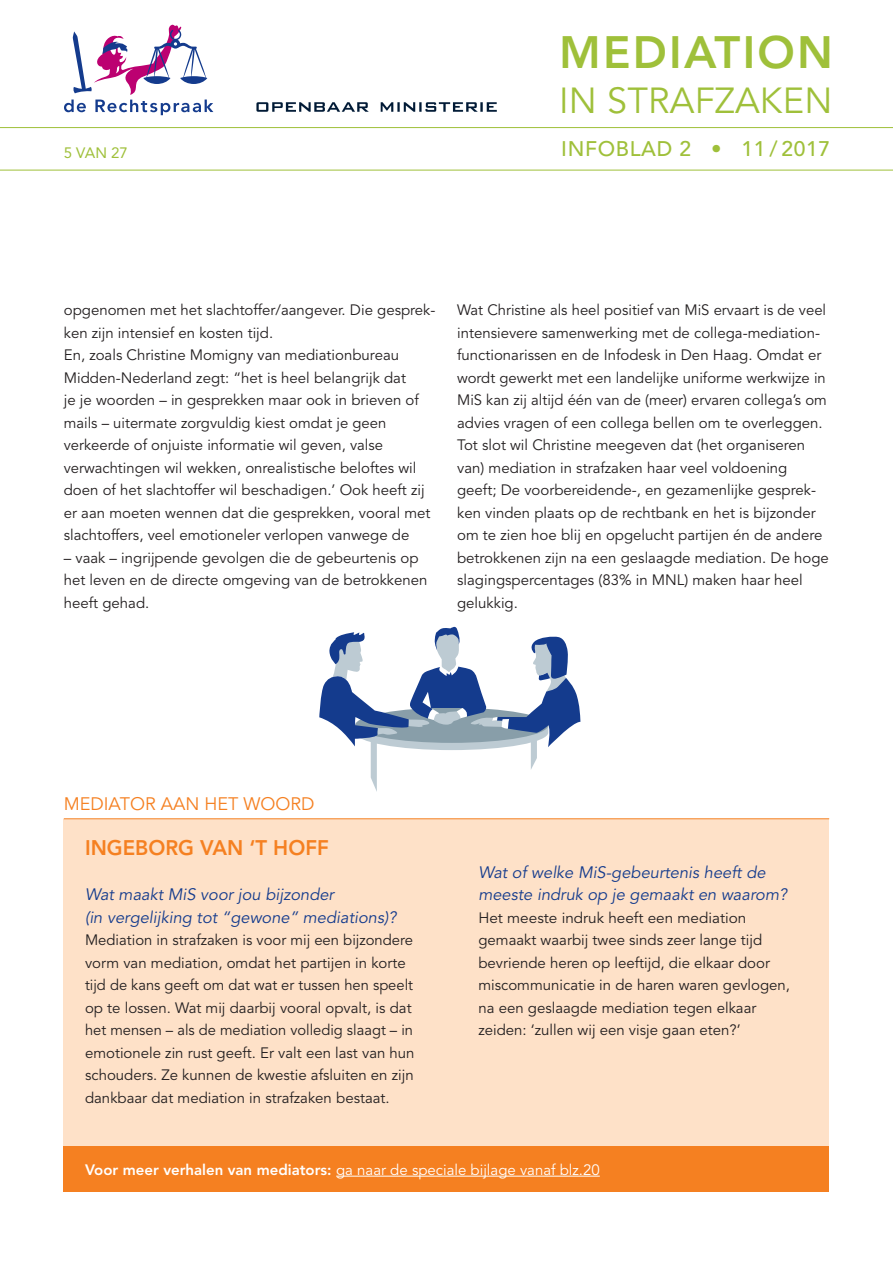
<style>
.page{position:relative;width:893px;height:1263px;background:#fff}
.page>*{position:absolute;margin:0;border:0;box-sizing:border-box;transform-origin:0 0}
.t1{font:800 45px "Avenir";letter-spacing:.05em;color:#9fc03a}
.t2{font:36px "Avenir";letter-spacing:.005em;color:#9fc03a}
._00_looptekst{font:800 21px "Avenir";color:#f58021}
.t3{font:500 21px "Avenir";letter-spacing:.03em;color:#9fc03a}
._00_looptekst-2{font:18px "Avenir";color:#f58021}
._03_Kop_3{font:italic 16.5px/22.5px "Avenir";color:#143b8d}
._00_looptekst-3{font:15px/22.5px "Avenir";color:#231f20}
._00_looptekst-4{font:15px "Avenir";color:#fff}
.t4{font:15px "Avenir";color:#9fc03a}
.s1{font-weight:800}
</style>
<div class="page">
<div style="left:64px;top:819px;width:765px;height:373px;background:#fee1c8"></div>
<hr style="left:64px;top:818px;width:765px;height:1px;background:#f58021">
<div style="left:64px;top:1147px;width:765px;height:45px;background:#f58021"></div>
<hr style="left:336px;top:1176px;width:264px;height:1px;background:#fff">
<svg style="left:319px;top:626px;width:261px;height:166px"></svg>
<svg style="left:64px;top:25px;width:149px;height:90px"></svg>
<hr style="left:0;top:127px;width:893px;height:1px;background:#9fc03a">
<hr style="left:0;top:170px;width:893px;height:1px;background:#9fc03a">
<img style="left:256px;top:102px;width:241px;height:10px">
<p class="t4" style="left:64px;top:144px;width:66px">5 VAN 27</p>
<h1 class="t1" style="left:559px;top:26px;width:275px">MEDIATION</h1>
<h2 class="t2" style="left:559px;top:80px;width:275px">IN STRAFZAKEN</h2>
<h3 class="t3" style="left:561px;top:137px;width:270px">INFOBLAD 2 • 11 / 2017</h3>
<p class="_00_looptekst-3" style="left:64px;top:299px;width:373px">opgenomen met het slachtoffer/aangever. Die gesprek&shy;ken zijn intensief en kosten tijd.</p>
<p class="_00_looptekst-3" style="left:64px;top:344px;width:368px">En, zoals Christine Momigny van mediationbureau Midden-Nederland zegt: “het is heel belangrijk dat<br>je je woorden – in gesprekken maar ook in brieven of mails – uitermate zorgvuldig kiest omdat je geen verkeerde of onjuiste informatie wil geven, valse verwachtingen wil wekken, onrealistische beloftes wil doen of het slachtoffer wil beschadigen.’ Ook heeft zij er aan moeten wennen dat die gesprekken, vooral met slachtoffers, veel emotioneler verlopen vanwege de</p>
<p class="_00_looptekst-3" style="left:64px;top:547px;width:365px">– vaak – ingrijpende gevolgen die de gebeurtenis op het leven en de directe omgeving van de betrokkenen heeft gehad.</p>
<p class="_00_looptekst-3" style="left:457px;top:299px;width:371px">Wat Christine als heel positief van MiS ervaart is de veel intensievere samenwerking met de collega-mediation&shy;functionarissen en de Infodesk in Den Haag. Omdat er wordt gewerkt met een landelijke uniforme werkwijze in MiS kan zij altijd één van de (meer) ervaren collega’s om advies vragen of een collega bellen om te overleggen.</p>
<p class="_00_looptekst-3" style="left:457px;top:434px;width:373px">Tot slot wil Christine meegeven dat (het organiseren van) mediation in strafzaken haar veel voldoening geeft; De voorbereidende-, en gezamenlijke gesprek&shy;ken vinden plaats op de rechtbank en het is bijzonder om te zien hoe blij en opgelucht partijen én de andere betrokkenen zijn na een geslaagde mediation. De hoge slagingspercentages (83% in MNL) maken haar heel gelukkig.</p>
<p class="_00_looptekst-2" style="left:64px;top:793px;width:252px">MEDIATOR AAN HET WOORD</p>
<p class="_00_looptekst" style="left:85px;top:835px;width:245px">INGEBORG VAN ‘T HOFF</p>
<p class="_03_Kop_3" style="left:85px;top:884px;width:313px">Wat maakt MiS voor jou bijzonder<br>(in vergelijking tot “gewone” mediations)?</p>
<p class="_00_looptekst-3" style="left:85px;top:929px;width:331px">Mediation in strafzaken is voor mij een bijzondere vorm van mediation, omdat het partijen in korte tijd de kans geeft om dat wat er tussen hen speelt op te lossen. Wat mij daarbij vooral opvalt, is dat het mensen – als de mediation volledig slaagt – in emotionele zin rust geeft. Er valt een last van hun schouders. Ze kunnen de kwestie afsluiten en zijn dankbaar dat mediation in strafzaken bestaat.</p>
<p class="_03_Kop_3" style="left:478px;top:861px;width:310px">Wat of welke MiS-gebeurtenis heeft de meeste indruk op je gemaakt en waarom?</p>
<p class="_00_looptekst-3" style="left:478px;top:907px;width:313px">Het meeste indruk heeft een mediation gemaakt waarbij twee sinds zeer lange tijd bevriende heren op leeftijd, die elkaar door miscommunicatie in de haren waren gevlogen, na een geslaagde mediation tegen elkaar zeiden: ‘zullen wij een visje gaan eten?’</p>
<p class="_00_looptekst-4" style="left:85px;top:1161px;width:516px"><span class="s1">Voor meer verhalen van mediators:</span> ga naar de speciale bijlage vanaf blz.20</p>
</div>
